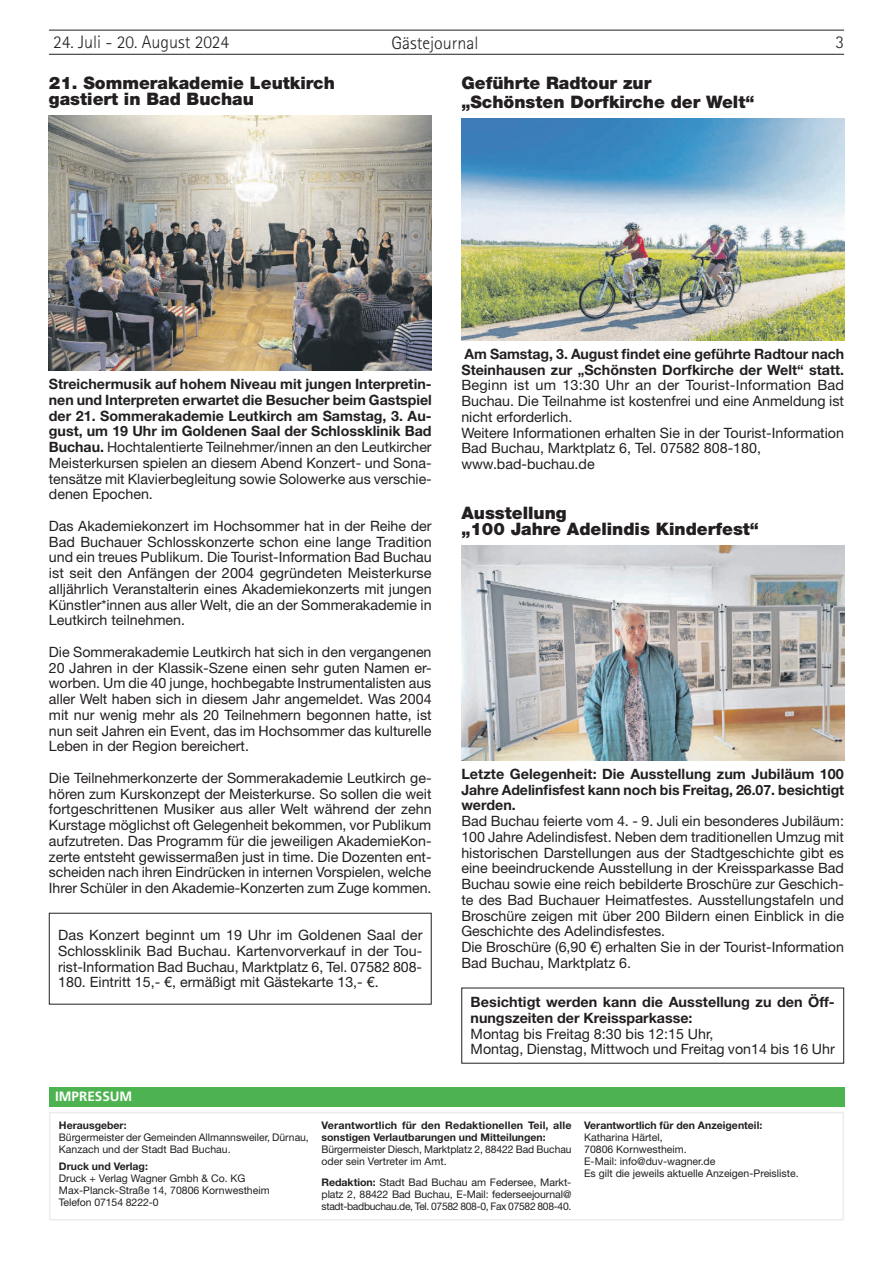
<style>
.page{position:relative;width:893px;height:1263px;background:#fff}
.page>*{position:absolute;margin:0;border:0;box-sizing:border-box;transform-origin:0 0}
.t1{font:300 18px "Rotis Sans Serif Std";color:#231f20}
.t2{font:900 17.25px/16.5px "Helvetica Neue LT Std";color:#231f20}
.t3{font:14.25px/15.8px "Helvetica Neue LT Std";color:#231f20;text-align:justify}
.t4{font:700 14.25px/15.8px "Helvetica Neue LT Std";color:#231f20;text-align:justify}
.t5{font:700 13.5px "Frutiger LT Std";color:#fff}
.t6{font:10.5px/12px "Helvetica Neue LT Std";color:#231f20}
.t7{font:700 10.5px/12px "Helvetica Neue LT Std";color:#231f20}
.s1{font-weight:400}
.s2{font-weight:700}
</style>
<div class="page">
<hr style="left:49px;top:30px;width:795px;height:1px;background:#231f20">
<hr style="left:49px;top:54px;width:795px;height:1px;background:#231f20">
<img style="left:49px;top:116px;width:383px;height:255px">
<div style="left:49px;top:913px;width:383px;height:91px;border:1px solid #231f20"></div>
<img style="left:461px;top:119px;width:383px;height:221px">
<img style="left:461px;top:545px;width:383px;height:216px">
<div style="left:49px;top:1112px;width:795px;height:108px;border:2px solid #ececee"></div>
<div style="left:49px;top:1087px;width:795px;height:19px;background:#4db350"></div>
<p class="t1" style="left:53px;top:31px;width:177px">24. Juli - 20. August 2024</p>
<p class="t1" style="left:392px;top:32px;width:88px">Gästejournal</p>
<p class="t1" style="left:835px;top:31px;width:10px">3</p>
<p class="t2" style="left:49px;top:74px;width:288px">21. Sommerakademie Leutkirch gastiert in Bad Buchau</p>
<p class="t2" style="left:461px;top:73px;width:294px;line-height:19.5px">Geführte Radtour zur „Schönsten Dorfkirche der Welt“</p>
<p class="t4" style="left:49px;top:376px;width:384px">Streichermusik auf hohem Niveau mit jungen Interpretin&shy;nen und Interpreten erwartet die Besucher beim Gastspiel der 21. Sommerakademie Leutkirch am Samstag, 3. Au&shy;gust, um 19 Uhr im Goldenen Saal der Schlossklinik Bad Buchau. <span class="s1">Hochtalentierte Teilnehmer/innen an den Leutkircher Meisterkursen spielen an diesem Abend Konzert- und Sona&shy;tensätze mit Klavierbegleitung sowie Solowerke aus verschie&shy;denen Epochen.</span></p>
<p class="t3" style="left:49px;top:518px;width:384px">Das Akademiekonzert im Hochsommer hat in der Reihe der Bad Buchauer Schlosskonzerte schon eine lange Tradition und ein treues Publikum. Die Tourist-Information Bad Buchau ist seit den Anfängen der 2004 gegründeten Meisterkurse alljährlich Veranstalterin eines Akademiekonzerts mit jungen Künstler*innen aus aller Welt, die an der Sommerakademie in Leutkirch teilnehmen.</p>
<p class="t3" style="left:49px;top:644px;width:384px">Die Sommerakademie Leutkirch hat sich in den vergangenen 20 Jahren in der Klassik-Szene einen sehr guten Namen er&shy;worben. Um die 40 junge, hochbegabte Instrumentalisten aus aller Welt haben sich in diesem Jahr angemeldet. Was 2004 mit nur wenig mehr als 20 Teilnehmern begonnen hatte, ist nun seit Jahren ein Event, das im Hochsommer das kulturelle Leben in der Region bereichert.</p>
<p class="t3" style="left:49px;top:770px;width:384px">Die Teilnehmerkonzerte der Sommerakademie Leutkirch ge&shy;hören zum Kurskonzept der Meisterkurse. So sollen die weit fortgeschrittenen Musiker aus aller Welt während der zehn Kurstage möglichst oft Gelegenheit bekommen, vor Publikum aufzutreten. Das Programm für die jeweiligen AkademieKon&shy;zerte entsteht gewissermaßen just in time. Die Dozenten ent&shy;scheiden nach ihren Eindrücken in internen Vorspielen, welche Ihrer Schüler in den Akademie-Konzerten zum Zuge kommen.</p>
<p class="t3" style="left:58px;top:927px;width:366px">Das Konzert beginnt um 19 Uhr im Goldenen Saal der Schlossklinik Bad Buchau. Kartenvorverkauf in der Tou&shy;rist-Information Bad Buchau, Marktplatz 6, Tel. 07582 808- 180. Eintritt 15,- €, ermäßigt mit Gästekarte 13,- €.</p>
<p class="t5" style="left:55px;top:1088px;width:79px">IMPRESSUM</p>
<p class="t4" style="left:461px;top:346px;width:384px">Am Samstag, 3. August findet eine geführte Radtour nach<br>Steinhausen zur „Schönsten Dorfkirche der Welt“ statt.</p>
<p class="t3" style="left:461px;top:377px;width:384px;text-align:left">Beginn ist um 13:30 Uhr an der Tourist-Information Bad Buchau. Die Teilnahme ist kostenfrei und eine Anmeldung ist nicht erforderlich.<br>Weitere Informationen erhalten Sie in der Tourist-Information Bad Buchau, Marktplatz 6, Tel. 07582 808-180, www.bad-buchau.de</p>
<p class="t2" style="left:461px;top:504px;width:299px">Ausstellung<br>„100 Jahre Adelindis Kinderfest“</p>
<p class="t4" style="left:461px;top:766px;width:384px">Letzte Gelegenheit: Die Ausstellung zum Jubiläum 100<br>Jahre Adelinfisfest kann noch bis Freitag, 26.07. besichtigt werden.</p>
<p class="t3" style="left:461px;top:813px;width:384px;text-align:left">Bad Buchau feierte vom 4. - 9. Juli ein besonderes Jubiläum:<br>100 Jahre Adelindisfest. Neben dem traditionellen Umzug mit historischen Darstellungen aus der Stadtgeschichte gibt es eine beeindruckende Ausstellung in der Kreissparkasse Bad Buchau sowie eine reich bebilderte Broschüre zur Geschich&shy;te des Bad Buchauer Heimatfestes. Ausstellungstafeln und Broschüre zeigen mit über 200 Bildern einen Einblick in die Geschichte des Adelindisfestes.<br>Die Broschüre (6,90 €) erhalten Sie in der Tourist-Information Bad Buchau, Marktplatz 6.</p>
<p class="t4" style="left:471px;top:994px;width:366px">Besichtigt werden kann die Ausstellung zu den Öff&shy;nungszeiten der Kreissparkasse:</p>
<p class="t3" style="left:471px;top:1025px;width:366px">Montag bis Freitag 8:30 bis 12:15 Uhr,<br>Montag, Dienstag, Mittwoch und Freitag von14 bis 16 Uhr</p>
<p class="t7" style="left:59px;top:1119px;width:69px">Herausgeber:</p>
<p class="t6" style="left:59px;top:1131px;width:251px">Bürgermeister der Gemeinden Allmannsweiler, Dürnau,<br>Kanzach und der Stadt Bad Buchau.</p>
<p class="t7" style="left:59px;top:1159px;width:91px">Druck und Verlag:</p>
<p class="t6" style="left:59px;top:1172px;width:212px">Druck + Verlag Wagner Gmbh &amp; Co. KG<br>Max-Planck-Straße 14, 70806 Kornwestheim<br>Telefon 07154 8222-0</p>
<p class="t7" style="left:322px;top:1119px;width:251px">Verantwortlich für den Redaktionellen Teil, alle sonstigen Verlautbarungen und Mitteilungen:</p>
<p class="t6" style="left:322px;top:1143px;width:252px">Bürgermeister Diesch, Marktplatz 2, 88422 Bad Buchau oder sein Vertreter im Amt.</p>
<p class="t6" style="left:322px;top:1176px;width:251px;text-align:justify"><span class="s2">Redaktion:</span> Stadt Bad Buchau am Federsee, Markt&shy;platz 2, 88422 Bad Buchau, E-Mail: federseejournal@ stadt-badbuchau.de, Tel. 07582 808-0, Fax 07582 808-40.</p>
<p class="t7" style="left:584px;top:1119px;width:180px">Verantwortlich für den Anzeigenteil:</p>
<p class="t6" style="left:584px;top:1131px;width:216px">Katharina Härtel,<br>70806 Kornwestheim.<br>E-Mail: info@duv-wagner.de<br>Es gilt die jeweils aktuelle Anzeigen-Preisliste.</p>
</div>
